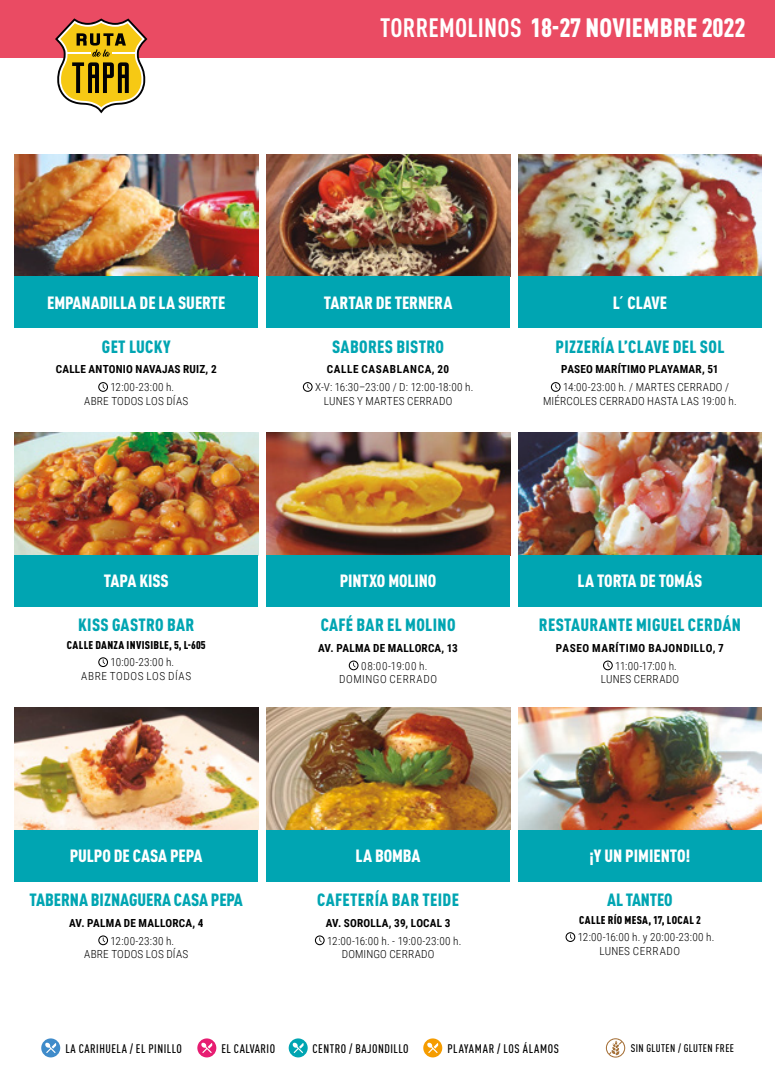
<style>
.page{position:relative;width:775px;height:1088px;background:#fff}
.page>*{position:absolute;margin:0;border:0;box-sizing:border-box;transform-origin:0 0}
.t1{font:900 condensed 26.25px "DIN Pro";letter-spacing:.01em;color:#fff}
.t2{font:900 condensed 17.5px "DIN Pro";letter-spacing:-.005em;color:#fff}
.t3{font:900 condensed 17.5px "DIN Pro";letter-spacing:.02em;color:#00a5b2}
.t4{font:900 condensed 17.5px "DIN Pro";color:#00a5b2}
.t5{font:900 condensed 17.5px "DIN Pro";letter-spacing:-.005em;color:#00a5b2}
.t6{font:500 condensed 12.25px "DIN Pro";letter-spacing:.04em;color:#000}
.t7{font:300 11.12px/13.8px "Roboto Condensed";letter-spacing:.02em;color:#000}
.t8{font:700 11.12px "Roboto Condensed";letter-spacing:.02em;color:#000}
.t9{font:900 condensed 11.12px "DIN Pro";letter-spacing:.025em;color:#000}
.t10{font:700 11.12px "Roboto Condensed";letter-spacing:.05em;color:#000}
.t11{font:300 11.12px/13.8px "Roboto Condensed";letter-spacing:.045em;color:#000}
.t12{font:300 11.12px/13.8px "Roboto Condensed";letter-spacing:.05em;color:#000}
.t13{font:500 condensed 11px "DIN Pro";letter-spacing:.04em;color:#000}
.s1{font-weight:700}
</style>
<div class="page">
<svg style="left:566px;top:932px;width:9px;height:10px"></svg>
<img style="left:518px;top:707px;width:244px;height:123px">
<div style="left:518px;top:830px;width:244px;height:51px;background:#00a5b2"></div>
<svg style="left:349px;top:660px;width:10px;height:10px"></svg>
<img style="left:266px;top:432px;width:244px;height:123px">
<div style="left:266px;top:555px;width:244px;height:51px;background:#00a5b2"></div>
<svg style="left:98px;top:657px;width:10px;height:10px"></svg>
<img style="left:14px;top:432px;width:244px;height:123px">
<div style="left:14px;top:555px;width:244px;height:51px;background:#00a5b2"></div>
<svg style="left:303px;top:382px;width:10px;height:10px"></svg>
<img style="left:266px;top:154px;width:244px;height:122px">
<div style="left:266px;top:276px;width:244px;height:52px;background:#00a5b2"></div>
<svg style="left:551px;top:382px;width:10px;height:10px"></svg>
<img style="left:518px;top:154px;width:244px;height:122px">
<div style="left:518px;top:276px;width:244px;height:52px;background:#00a5b2"></div>
<svg style="left:98px;top:935px;width:10px;height:10px"></svg>
<img style="left:14px;top:707px;width:244px;height:123px">
<div style="left:14px;top:830px;width:244px;height:51px;background:#00a5b2"></div>
<svg style="left:315px;top:935px;width:10px;height:10px"></svg>
<img style="left:266px;top:707px;width:244px;height:123px">
<div style="left:266px;top:830px;width:244px;height:51px;background:#00a5b2"></div>
<svg style="left:98px;top:382px;width:10px;height:10px"></svg>
<img style="left:14px;top:154px;width:244px;height:122px">
<div style="left:14px;top:276px;width:244px;height:52px;background:#00a5b2"></div>
<svg style="left:603px;top:660px;width:10px;height:10px"></svg>
<img style="left:518px;top:432px;width:244px;height:123px">
<div style="left:518px;top:555px;width:244px;height:51px;background:#00a5b2"></div>
<div style="left:41px;top:1038px;width:19px;height:19px;background:#3f8bca;border-radius:50%"></div>
<svg style="left:45px;top:1042px;width:11px;height:11px"></svg>
<svg style="left:197px;top:1038px;width:19px;height:19px"></svg>
<svg style="left:201px;top:1042px;width:12px;height:11px"></svg>
<svg style="left:289px;top:1038px;width:19px;height:19px"></svg>
<svg style="left:292px;top:1042px;width:12px;height:11px"></svg>
<svg style="left:423px;top:1038px;width:19px;height:19px"></svg>
<svg style="left:427px;top:1042px;width:12px;height:11px"></svg>
<svg style="left:606px;top:1038px;width:19px;height:19px"></svg>
<div style="left:0;top:0;width:775px;height:58px;background:#ea4b63"></div>
<svg style="left:55px;top:18px;width:92px;height:95px"></svg>
<h1 class="t1" style="left:380px;top:8px;width:367px"><span class="s1">TORREMOLINOS</span> 18-27 NOVIEMBRE 2022</h1>
<h2 class="t2" style="left:47px;top:289px;width:180px">EMPANADILLA DE LA SUERTE</h2>
<h2 class="t2" style="left:324px;top:289px;width:130px">TARTAR DE TERNERA</h2>
<h2 class="t2" style="left:613px;top:289px;width:56px">L´ CLAVE</h2>
<h2 class="t3" style="left:102px;top:333px;width:70px">GET LUCKY</h2>
<p class="t8" style="left:56px;top:361px;width:162px">CALLE ANTONIO NAVAJAS RUIZ, 2</p>
<p class="t7" style="left:84px;top:380px;width:106px;text-indent:26px">12:00-23:00 h.<br>ABRE TODOS LOS DÍAS</p>
<h2 class="t3" style="left:332px;top:333px;width:113px">SABORES BISTRO</h2>
<p class="t10" style="left:327px;top:361px;width:124px">CALLE CASABLANCA, 20</p>
<p class="t7" style="left:324px;top:380px;width:151px;text-indent:-9px">X-V: 16:30–23:00 / D: 12:00-18:00 h.<br>LUNES Y MARTES CERRADO</p>
<h2 class="t3" style="left:556px;top:333px;width:170px">PIZZERÍA L’CLAVE DEL SOL</h2>
<p class="t8" style="left:561px;top:361px;width:159px">PASEO MARÍTIMO PLAYAMAR, 51</p>
<p class="t7" style="left:543px;top:380px;width:195px;text-indent:20px">14:00-23:00 h. / MARTES CERRADO /<br>MIÉRCOLES CERRADO HASTA LAS 19:00 h.</p>
<h2 class="t2" style="left:104px;top:567px;width:67px">TAPA KISS</h2>
<h2 class="t2" style="left:340px;top:567px;width:98px">PINTXO MOLINO</h2>
<h2 class="t2" style="left:578px;top:567px;width:126px">LA TORTA DE TOMÁS</h2>
<h2 class="t3" style="left:78px;top:611px;width:118px">KISS GASTRO BAR</h2>
<p class="t9" style="left:67px;top:636px;width:140px">CALLE DANZA INVISIBLE, 5, L-605</p>
<p class="t11" style="left:81px;top:655px;width:111px;text-indent:29px">10:00-23:00 h.<br>ABRE TODOS LOS DÍAS</p>
<h2 class="t3" style="left:321px;top:611px;width:136px">CAFÉ BAR EL MOLINO</h2>
<p class="t8" style="left:318px;top:640px;width:141px">AV. PALMA DE MALLORCA, 13</p>
<p class="t12" style="left:339px;top:658px;width:99px;text-indent:22px">08:00-19:00 h.<br>DOMINGO CERRADO</p>
<h2 class="t3" style="left:539px;top:611px;width:204px">RESTAURANTE MIGUEL CERDÁN</h2>
<p class="t10" style="left:556px;top:640px;width:170px">PASEO MARÍTIMO BAJONDILLO, 7</p>
<p class="t7" style="left:601px;top:658px;width:80px;text-align:right">11:00-17:00 h.<br>LUNES CERRADO</p>
<h2 class="t2" style="left:70px;top:842px;width:134px">PULPO DE CASA PEPA</h2>
<h2 class="t2" style="left:356px;top:842px;width:66px">LA BOMBA</h2>
<h2 class="t2" style="left:590px;top:842px;width:102px">¡Y UN PIMIENTO!</h2>
<h2 class="t4" style="left:30px;top:886px;width:215px">TABERNA BIZNAGUERA CASA PEPA</h2>
<p class="t8" style="left:69px;top:915px;width:136px">AV. PALMA DE MALLORCA, 4</p>
<p class="t7" style="left:84px;top:933px;width:106px;text-indent:26px">12:00-23:30 h.<br>ABRE TODOS LOS DÍAS</p>
<h2 class="t3" style="left:317px;top:886px;width:143px">CAFETERÍA BAR TEIDE</h2>
<p class="t8" style="left:326px;top:915px;width:126px">AV. SOROLLA, 39, LOCAL 3</p>
<p class="t7" style="left:342px;top:933px;width:121px;text-indent:-15px">12:00-16:00 h. - 19:00-23:00 h.<br>DOMINGO CERRADO</p>
<h2 class="t5" style="left:607px;top:886px;width:67px">AL TANTEO</h2>
<p class="t9" style="left:579px;top:911px;width:123px">CALLE RÍO MESA, 17, LOCAL 2</p>
<p class="t7" style="left:600px;top:930px;width:116px;text-indent:-22px">12:00-16:00 h. y 20:00-23:00 h.<br>LUNES CERRADO</p>
<p class="t6" style="left:65px;top:1039px;width:118px">LA CARIHUELA / EL PINILLO</p>
<p class="t6" style="left:221px;top:1039px;width:55px">EL CALVARIO</p>
<p class="t6" style="left:313px;top:1039px;width:98px">CENTRO / BAJONDILLO</p>
<p class="t6" style="left:447px;top:1039px;width:113px">PLAYAMAR / LOS ÁLAMOS</p>
<p class="t13" style="left:631px;top:1039px;width:105px">SIN GLUTEN / GLUTEN FREE</p>
</div>
